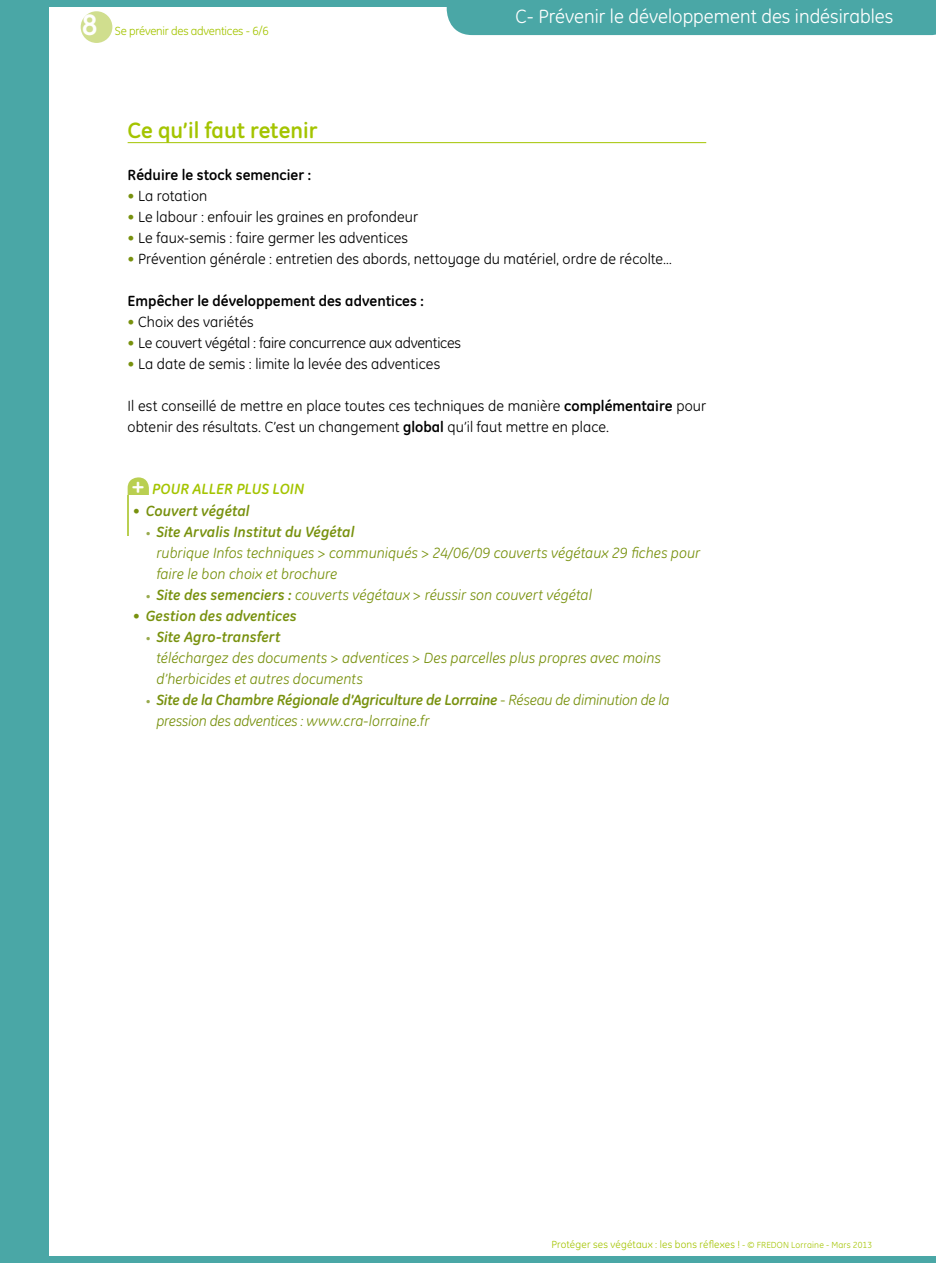
<style>
.page{position:relative;width:936px;height:1263px;background:#fff}
.page>*{position:absolute;margin:0;border:0;box-sizing:border-box;transform-origin:0 0}
.t1{font:700 30px "GE Inspira";color:#fff}
.t2{font:700 22.5px "GE Inspira";color:#a4c400}
.t3{font:19.5px "GE Inspira";color:#fff}
.t4{font:italic 15px/21px "GE Inspira";color:#78910e}
.t5{font:15px/21px "GE Inspira";letter-spacing:.005em;color:#000}
.t6{font:700 15px "GE Inspira";letter-spacing:.005em;color:#000}
.t7{font:15px "GE Inspira";letter-spacing:-.015em;color:#000}
.t8{font:italic 700 15px "GE Inspira";color:#78910e}
.t9{font:italic 700 15px "GE Inspira";color:#a4c400}
.t10{font:12px "GE Inspira";letter-spacing:-.02em;color:#a4c400}
.t11{font:10.5px "GE Inspira";letter-spacing:.02em;color:#a4c400}
.s1{color:#78910e}
.s2{font-weight:700}
.s3{font-style:normal;font-size:22.5px;color:#fff}
.s4{font-weight:700;font-style:normal;font-size:10.5px;color:#98aa4d}
.s5{font-size:9px}
</style>
<div class="page">
<div style="left:0;top:0;width:49px;height:1263px;background:#4aa7a6"></div>
<div style="left:43px;top:0;width:892px;height:6px;background:#4aa7a6"></div>
<div style="left:446px;top:6px;width:489px;height:29px;background:#4aa7a6"></div>
<div style="left:43px;top:1256px;width:892px;height:7px;background:#4aa7a6"></div>
<div style="left:81px;top:11px;width:31px;height:32px;background:#d0de8e;border-radius:50%"></div>
<hr style="left:128px;top:142px;width:578px;height:1px;background:#a4c400">
<div style="left:128px;top:477px;width:21px;height:39px;background:#b9cf51;border-radius:10px"></div>
<div style="left:129px;top:496px;width:578px;height:252px;background:#fff"></div>
<h1 class="t1" style="left:82px;top:5px;width:17px">8</h1>
<p class="t10" style="left:115px;top:24px;width:156px">Se prévenir des adventices - 6/6</p>
<h3 class="t3" style="left:515px;top:6px;width:379px">C- Prévenir le développement des indésirables</h3>
<h2 class="t2" style="left:128px;top:116px;width:191px">Ce qu’il faut retenir</h2>
<p class="t6" style="left:128px;top:165px;width:185px">Réduire le stock semencier :</p>
<p class="t5" style="left:128px;top:185px;width:81px"><span class="s1">•</span> La rotation</p>
<p class="t5" style="left:128px;top:206px;width:292px"><span class="s1">•</span> Le labour : enfouir les graines en profondeur</p>
<p class="t5" style="left:128px;top:227px;width:282px"><span class="s1">•</span> Le faux-semis : faire germer les adventices</p>
<p class="t5" style="left:128px;top:248px;width:546px"><span class="s1">•</span> Prévention générale : entretien des abords, nettoyage du matériel, ordre de récolte…</p>
<p class="t6" style="left:128px;top:291px;width:297px">Empêcher le développement des adventices :</p>
<p class="t5" style="left:128px;top:311px;width:127px"><span class="s1">•</span> Choix des variétés</p>
<p class="t7" style="left:128px;top:334px;width:335px"><span class="s1">•</span> Le couvert végétal : faire concurrence aux adventices</p>
<p class="t5" style="left:128px;top:353px;width:314px"><span class="s1">•</span> La date de semis : limite la levée des adventices</p>
<p class="t5" style="left:128px;top:395px;width:580px">Il est conseillé de mettre en place toutes ces techniques de manière <span class="s2">complémentaire</span> pour obtenir des résultats. C’est un changement <span class="s2">global</span> qu’il faut mettre en place.</p>
<p class="t9" style="left:132px;top:479px;width:174px"><span class="s3">+</span> POUR ALLER PLUS LOIN</p>
<p class="t8" style="left:133px;top:501px;width:118px">• Couvert végétal</p>
<p class="t4" style="left:156px;top:521px;width:545px;text-indent:-11px"><span class="s4">•</span> <span class="s2">Site Arvalis Institut du Végétal<br></span>rubrique Infos techniques &gt; communiqués &gt; 24/06/09 couverts végétaux 29 fiches pour faire le bon choix et brochure</p>
<p class="t4" style="left:146px;top:584px;width:447px"><span class="s4">•</span> <span class="s2">Site des semenciers :</span> couverts végétaux &gt; réussir son couvert végétal</p>
<p class="t8" style="left:133px;top:606px;width:165px">• Gestion des adventices</p>
<p class="t4" style="left:156px;top:626px;width:506px;text-indent:-11px"><span class="s4">•</span> <span class="s2">Site Agro-transfert<br></span>téléchargez des documents &gt; adventices &gt; Des parcelles plus propres avec moins d’herbicides et autres documents</p>
<p class="t4" style="left:156px;top:689px;width:514px;text-indent:-11px"><span class="s4">•</span> <span class="s2">Site de la Chambre Régionale d’Agriculture de Lorraine</span> - Réseau de diminution de la pression des adventices : www.cra-lorraine.fr</p>
<p class="t11" style="left:551px;top:1238px;width:322px">Protéger ses végétaux : les bons réflexes ! <span class="s5">- © FREDON Lorraine - Mars 2013</span></p>
</div>
